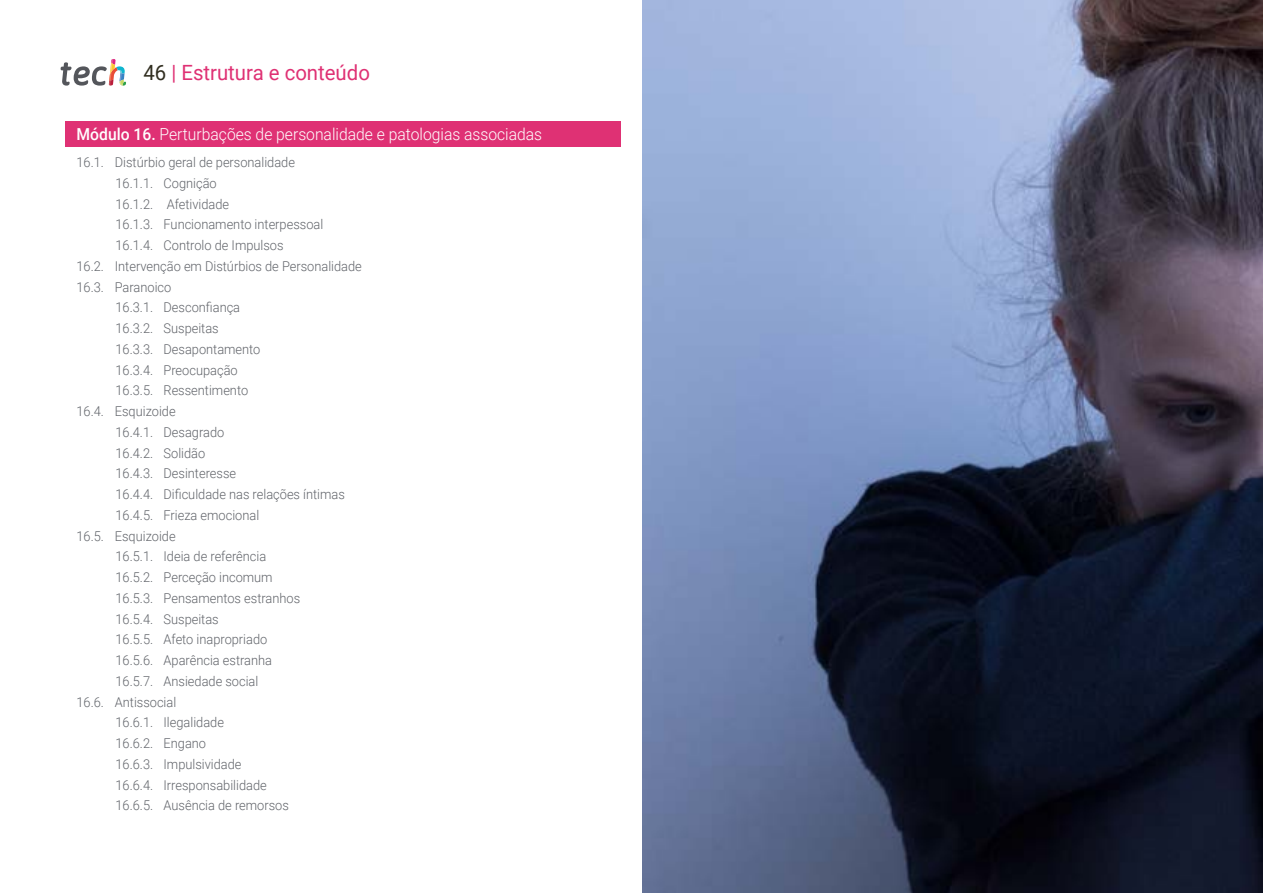
<style>
.page{position:relative;width:1263px;height:893px;background:#fff}
.page>*{position:absolute;margin:0;border:0;box-sizing:border-box;transform-origin:0 0}
.t1{font:21px "Roboto";color:#df3174}
.t2{font:300 16.5px "Roboto";color:#fff;scale:.95 1}
.t3{font:300 13.5px "Roboto";color:#61646a;scale:.95 1}
.s1{color:#312e20}
.s2{font-weight:500}
</style>
<div class="page">
<svg style="left:61px;top:59px;width:65px;height:27px"></svg>
<div style="left:65px;top:121px;width:556px;height:25px;background:#df3174"></div>
<img style="left:642px;top:0;width:621px;height:893px">
<h1 class="t1" style="left:144px;top:57px;width:228px"><span class="s1">46</span> | Estrutura e conteúdo</h1>
<p class="t2" style="left:77px;top:123px;width:492px"><span class="s2">Módulo 16.</span> Perturbações de personalidade e patologias associadas</p>
<p class="t3" style="left:77px;top:153px;width:231px">16.1. Distúrbio geral de personalidade</p>
<p class="t3" style="left:116px;top:174px;width:108px">16.1.1. Cognição</p>
<p class="t3" style="left:116px;top:194px;width:121px">16.1.2. Afetividade</p>
<p class="t3" style="left:116px;top:215px;width:220px">16.1.3. Funcionamento interpessoal</p>
<p class="t3" style="left:116px;top:236px;width:178px">16.1.4. Controlo de Impulsos</p>
<p class="t3" style="left:77px;top:257px;width:302px">16.2. Intervenção em Distúrbios de Personalidade</p>
<p class="t3" style="left:77px;top:277px;width:101px">16.3. Paranoico</p>
<p class="t3" style="left:116px;top:298px;width:133px">16.3.1. Desconfiança</p>
<p class="t3" style="left:116px;top:319px;width:110px">16.3.2. Suspeitas</p>
<p class="t3" style="left:116px;top:340px;width:154px">16.3.3. Desapontamento</p>
<p class="t3" style="left:116px;top:360px;width:130px">16.3.4. Preocupação</p>
<p class="t3" style="left:116px;top:381px;width:141px">16.3.5. Ressentimento</p>
<p class="t3" style="left:77px;top:402px;width:106px">16.4. Esquizoide</p>
<p class="t3" style="left:116px;top:423px;width:116px">16.4.1. Desagrado</p>
<p class="t3" style="left:116px;top:443px;width:96px">16.4.2. Solidão</p>
<p class="t3" style="left:116px;top:464px;width:128px">16.4.3. Desinteresse</p>
<p class="t3" style="left:116px;top:485px;width:243px">16.4.4. Dificuldade nas relações íntimas</p>
<p class="t3" style="left:116px;top:506px;width:153px">16.4.5. Frieza emocional</p>
<p class="t3" style="left:77px;top:526px;width:106px">16.5. Esquizoide</p>
<p class="t3" style="left:116px;top:547px;width:160px">16.5.1. Ideia de referência</p>
<p class="t3" style="left:116px;top:568px;width:167px">16.5.2. Perceção incomum</p>
<p class="t3" style="left:116px;top:589px;width:196px">16.5.3. Pensamentos estranhos</p>
<p class="t3" style="left:116px;top:609px;width:110px">16.5.4. Suspeitas</p>
<p class="t3" style="left:116px;top:630px;width:161px">16.5.5. Afeto inapropriado</p>
<p class="t3" style="left:116px;top:651px;width:166px">16.5.6. Aparência estranha</p>
<p class="t3" style="left:116px;top:672px;width:152px">16.5.7. Ansiedade social</p>
<p class="t3" style="left:77px;top:692px;width:106px">16.6. Antissocial</p>
<p class="t3" style="left:116px;top:713px;width:116px">16.6.1. Ilegalidade</p>
<p class="t3" style="left:116px;top:734px;width:97px">16.6.2. Engano</p>
<p class="t3" style="left:116px;top:755px;width:134px">16.6.3. Impulsividade</p>
<p class="t3" style="left:116px;top:775px;width:161px">16.6.4. Irresponsabilidade</p>
<p class="t3" style="left:116px;top:796px;width:184px">16.6.5. Ausência de remorsos</p>
</div>
